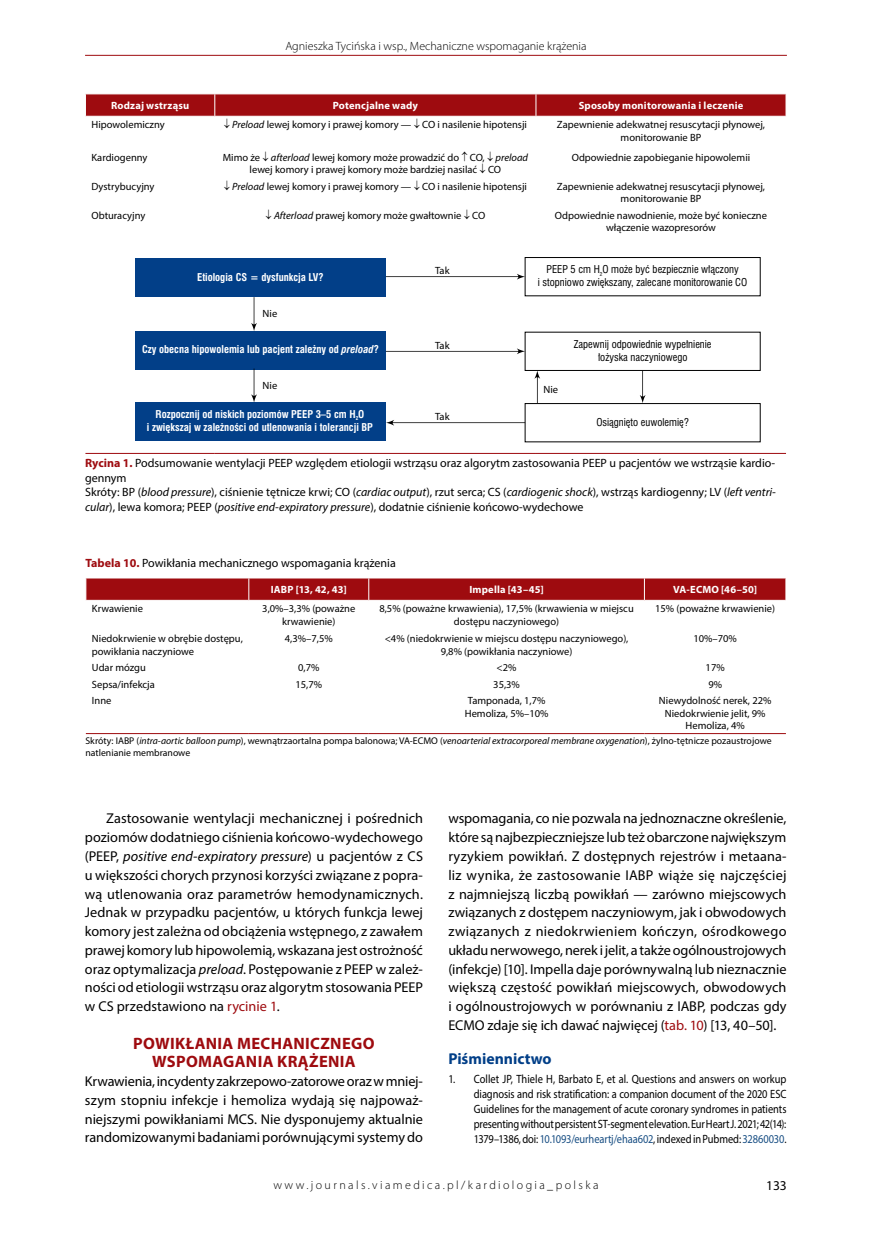
<style>
.page{position:relative;width:872px;height:1234px;background:#fff}
.page>*{position:absolute;margin:0;border:0;box-sizing:border-box;transform-origin:0 0}
.t1{font:700 16.5px/18.8px "Myriad Pro";letter-spacing:.02em;color:#9e0b0f;text-align:center}
.t2{font:700 15.75px "Myriad Pro";color:#023f88}
.t3{font:14.25px/18.8px "Myriad Pro";letter-spacing:-.005em;color:#000;text-align:justify}
.t4{font:13.5px "Myriad Pro";color:#000}
.t5{font:12px/14.4px "Myriad Pro";color:#000}
.t6{font:12px/15px "Myriad Pro";color:#000;text-align:justify;scale:.87 1}
.t7{font:300 12px "Myriad Pro";color:#000}
.t8{font:300 12px "Myriad Pro";letter-spacing:.2em;color:#000}
.t9{font:10.5px/12.6px "Myriad Pro";color:#000;text-align:center}
.t10{font:700 10.5px "Swis 721 Cn EU";color:#fff}
.t11{font:10.5px/12.6px "Swis 721 Cn EU";color:#000;text-align:center}
.t12{font:700 10.5px "Myriad Pro";letter-spacing:.02em;color:#fff}
.t13{font:9.75px/11.7px "Myriad Pro";color:#000}
.t14{font:5.25px "Swis 721 Cn EU";color:#000}
.t15{font:700 5.25px "Swis 721 Cn EU";color:#fff}
.s1{font-style:italic}
.s2{font-weight:700;color:#9e0b0f}
.s3{color:#9e0b0f}
.s4{color:#184e83}
</style>
<div class="page">
<hr style="left:85px;top:55px;width:702px;height:1px;background:#9e0b0f">
<svg style="left:85px;top:94px;width:701px;height:22px;background:#a11317"></svg>
<hr style="left:85px;top:453px;width:130px;height:1px;background:#9e0b0f">
<hr style="left:215px;top:453px;width:321px;height:1px;background:#9e0b0f">
<hr style="left:536px;top:453px;width:250px;height:1px;background:#9e0b0f">
<div style="left:135px;top:258px;width:251px;height:38px;background:#023f88"></div>
<div style="left:135px;top:331px;width:250px;height:38px;background:#023f88"></div>
<div style="left:525px;top:257px;width:235px;height:39px;border:1px solid #000"></div>
<svg style="left:386px;top:274px;width:139px;height:5px"></svg>
<div style="left:525px;top:332px;width:235px;height:39px;border:1px solid #000"></div>
<svg style="left:386px;top:348px;width:139px;height:6px"></svg>
<svg style="left:251px;top:297px;width:6px;height:34px"></svg>
<div style="left:135px;top:402px;width:250px;height:39px;background:#023f88"></div>
<div style="left:525px;top:403px;width:235px;height:39px;border:1px solid #000"></div>
<svg style="left:386px;top:419px;width:139px;height:6px"></svg>
<svg style="left:251px;top:368px;width:6px;height:34px"></svg>
<svg style="left:534px;top:370px;width:6px;height:33px"></svg>
<svg style="left:639px;top:370px;width:6px;height:33px"></svg>
<svg style="left:85px;top:578px;width:701px;height:22px;background:#a11317"></svg>
<hr style="left:86px;top:733px;width:163px;height:1px;background:#9e0b0f">
<hr style="left:249px;top:733px;width:120px;height:1px;background:#9e0b0f">
<hr style="left:369px;top:733px;width:275px;height:1px;background:#9e0b0f">
<hr style="left:644px;top:733px;width:142px;height:1px;background:#9e0b0f">
<p class="t7" style="left:285px;top:39px;width:303px">Agnieszka Tycińska i wsp., Mechaniczne wspomaganie krążenia</p>
<p class="t12" style="left:111px;top:99px;width:80px">Rodzaj wstrząsu</p>
<p class="t12" style="left:333px;top:99px;width:87px">Potencjalne wady</p>
<p class="t12" style="left:578px;top:99px;width:166px">Sposoby monitorowania i leczenie</p>
<p class="t9" style="left:91px;top:118px;width:75px">Hipowolemiczny</p>
<p class="t9" style="left:224px;top:118px;width:305px">↓ <span class="s1">Preload</span> lewej komory i prawej komory — ↓ CO i nasilenie hipotensji</p>
<p class="t9" style="left:557px;top:118px;width:209px">Zapewnienie adekwatnej resuscytacji płynowej, monitorowanie BP</p>
<p class="t9" style="left:91px;top:151px;width:57px">Kardiogenny</p>
<p class="t9" style="left:223px;top:151px;width:307px">Mimo że ↓ <span class="s1">afterload</span> lewej komory może prowadzić do ↑ CO, ↓ <span class="s1">preload </span>lewej komory i prawej komory może bardziej nasilać ↓ CO</p>
<p class="t9" style="left:572px;top:151px;width:180px">Odpowiednie zapobieganie hipowolemii</p>
<p class="t9" style="left:91px;top:180px;width:65px">Dystrybucyjny</p>
<p class="t9" style="left:224px;top:180px;width:305px">↓ <span class="s1">Preload</span> lewej komory i prawej komory — ↓ CO i nasilenie hipotensji</p>
<p class="t9" style="left:557px;top:180px;width:209px">Zapewnienie adekwatnej resuscytacji płynowej, monitorowanie BP</p>
<p class="t9" style="left:91px;top:209px;width:55px">Obturacyjny</p>
<p class="t9" style="left:265px;top:209px;width:221px">↓ <span class="s1">Afterload</span> prawej komory może gwałtownie ↓ CO</p>
<p class="t9" style="left:555px;top:209px;width:214px">Odpowiednie nawodnienie, może być konieczne włączenie wazopresorów</p>
<p class="t10" style="left:197px;top:271px;width:128px">Etiologia CS = dysfunkcja LV?</p>
<p class="t9" style="left:262px;top:307px;width:16px">Nie</p>
<p class="t10" style="left:142px;top:343px;width:238px">Czy obecna hipowolemia lub pacjent zależny od <span class="s1">preload</span>?</p>
<p class="t9" style="left:262px;top:378px;width:16px">Nie</p>
<p class="t10" style="left:155px;top:408px;width:210px">Rozpocznij od niskich poziomów PEEP 3–5 cm H O</p>
<p class="t15" style="left:356px;top:415px;width:4px">2</p>
<p class="t10" style="left:147px;top:420px;width:227px">i zwiększaj w zależności od utlenowania i tolerancji BP</p>
<p class="t9" style="left:435px;top:264px;width:16px">Tak</p>
<p class="t11" style="left:546px;top:263px;width:194px">PEEP 5 cm H O może być bezpiecznie włączony</p>
<p class="t14" style="left:600px;top:270px;width:4px">2</p>
<p class="t11" style="left:538px;top:276px;width:211px">i stopniowo zwiększany, zalecane monitorowanie CO</p>
<p class="t9" style="left:435px;top:339px;width:16px">Tak</p>
<p class="t11" style="left:574px;top:338px;width:139px">Zapewnij odpowiednie wypełnienie łożyska naczyniowego</p>
<p class="t9" style="left:435px;top:410px;width:16px">Tak</p>
<p class="t9" style="left:543px;top:383px;width:16px">Nie</p>
<p class="t11" style="left:596px;top:415px;width:94px">Osiągnięto euwolemię?</p>
<p class="t5" style="left:85px;top:456px;width:692px"><span class="s2">Rycina 1.</span> Podsumowanie wentylacji PEEP względem etiologii wstrząsu oraz algorytm zastosowania PEEP u pacjentów we wstrząsie kardio&shy;gennym<br>Skróty: BP (<span class="s1">blood pressure</span>), ciśnienie tętnicze krwi; CO (<span class="s1">cardiac output</span>), rzut serca; CS (<span class="s1">cardiogenic shock</span>), wstrząs kardiogenny; LV (<span class="s1">left ventri&shy;cular</span>), lewa komora; PEEP (<span class="s1">positive end-expiratory pressure</span>), dodatnie ciśnienie końcowo-wydechowe</p>
<p class="t5" style="left:85px;top:555px;width:312px"><span class="s2">Tabela 10.</span> Powikłania mechanicznego wspomagania krążenia</p>
<p class="t12" style="left:271px;top:582px;width:77px">IABP [13, 42, 43]</p>
<p class="t12" style="left:469px;top:582px;width:76px">Impella [43–45]</p>
<p class="t12" style="left:673px;top:582px;width:86px">VA-ECMO [46–50]</p>
<p class="t9" style="left:92px;top:602px;width:53px">Krwawienie</p>
<p class="t9" style="left:262px;top:602px;width:94px">3,0%–3,3% (poważne krwawienie)</p>
<p class="t9" style="left:379px;top:602px;width:256px">8,5% (poważne krwawienia), 17,5% (krwawienia w miejscu dostępu naczyniowego)</p>
<p class="t9" style="left:655px;top:602px;width:121px">15% (poważne krwawienie)</p>
<p class="t9" style="left:92px;top:632px;width:152px;text-align:left">Niedokrwienie w obrębie dostępu, powikłania naczyniowe</p>
<p class="t9" style="left:285px;top:632px;width:49px">4,3%–7,5%</p>
<p class="t9" style="left:385px;top:632px;width:245px">&lt;4% (niedokrwienie w miejscu dostępu naczyniowego),<br>9,8% (powikłania naczyniowe)</p>
<p class="t9" style="left:693px;top:632px;width:45px">10%–70%</p>
<p class="t9" style="left:92px;top:661px;width:56px">Udar mózgu</p>
<p class="t9" style="left:298px;top:661px;width:23px">0,7%</p>
<p class="t9" style="left:496px;top:661px;width:21px">&lt;2%</p>
<p class="t9" style="left:705px;top:661px;width:21px">17%</p>
<p class="t9" style="left:92px;top:677px;width:65px">Sepsa/infekcja</p>
<p class="t9" style="left:295px;top:677px;width:28px">15,7%</p>
<p class="t9" style="left:493px;top:677px;width:28px">35,3%</p>
<p class="t9" style="left:708px;top:677px;width:15px">9%</p>
<p class="t9" style="left:92px;top:694px;width:21px">Inne</p>
<p class="t9" style="left:465px;top:694px;width:85px;text-align:left">Tamponada, 1,7%<br>Hemoliza, 5%–10%</p>
<p class="t9" style="left:659px;top:694px;width:114px">Niewydolność nerek, 22%<br>Niedokrwienie jelit, 9%<br>Hemoliza, 4%</p>
<p class="t13" style="left:85px;top:734px;width:687px">Skróty: IABP (<span class="s1">intra-aortic balloon pump</span>), wewnątrzaortalna pompa balonowa; VA-ECMO (<span class="s1">venoarterial extracorporeal membrane oxygenation</span>), żylno-tętnicze pozaustrojowe natlenianie membranowe</p>
<p class="t3" style="left:85px;top:808px;width:340px;text-indent:21px">Zastosowanie wentylacji mechanicznej i pośrednich poziomów dodatniego ciśnienia końcowo-wydechowego (PEEP, <span class="s1">positive end-expiratory pressure</span>) u pacjentów z CS u większości chorych przynosi korzyści związane z popra&shy;wą utlenowania oraz parametrów hemodynamicznych.<br>Jednak w przypadku pacjentów, u których funkcja lewej komory jest zależna od obciążenia wstępnego, z zawałem prawej komory lub hipowolemią, wskazana jest ostrożność oraz optymalizacja <span class="s1">preload</span>. Postępowanie z PEEP w zależ&shy;ności od etiologii wstrząsu oraz algorytm stosowania PEEP w CS przedstawiono na <span class="s3">rycinie 1</span>.</p>
<p class="t1" style="left:133px;top:1032px;width:243px">POWIKŁANIA MECHANICZNEGO<br>WSPOMAGANIA KRĄŻENIA</p>
<p class="t3" style="left:85px;top:1071px;width:340px">Krwawienia, incydenty zakrzepowo-zatorowe oraz w mniej&shy;szym stopniu infekcje i hemoliza wydają się najpoważ&shy;niejszymi powikłaniami MCS. Nie dysponujemy aktualnie randomizowanymi badaniami porównującymi systemy do</p>
<p class="t3" style="left:448px;top:808px;width:340px">wspomagania, co nie pozwala na jednoznaczne określenie, które są najbezpieczniejsze lub też obarczone największym ryzykiem powikłań. Z dostępnych rejestrów i metaana&shy;liz wynika, że zastosowanie IABP wiąże się najczęściej z najmniejszą liczbą powikłań — zarówno miejscowych związanych z dostępem naczyniowym, jak i obwodowych związanych z niedokrwieniem kończyn, ośrodkowego układu nerwowego, nerek i jelit, a także ogólnoustrojowych (infekcje) [10]. Impella daje porównywalną lub nieznacznie większą częstość powikłań miejscowych, obwodowych i ogólnoustrojowych w porównaniu z IABP, podczas gdy ECMO zdaje się ich dawać najwięcej (<span class="s3">tab. 10</span>) [13, 40–50].</p>
<p class="t2" style="left:448px;top:1047px;width:105px">Piśmiennictwo</p>
<p class="t6" style="left:474px;top:1070px;width:361px;text-indent:-26px">1. Collet JP, Thiele H, Barbato E, et al. Questions and answers on workup diagnosis and risk stratification: a companion document of the 2020 ESC Guidelines for the management of acute coronary syndromes in patients presenting without persistent ST-segment elevation. Eur Heart J. 2021; 42(14):<br>1379–1386, doi: <span class="s4">10.1093/eurheartj/ehaa602</span>, indexed in Pubmed: <span class="s4">32860030</span>.</p>
<p class="t8" style="left:273px;top:1176px;width:327px">www.journals.viamedica.pl/kardiologia_polska</p>
<p class="t4" style="left:766px;top:1176px;width:22px">133</p>
</div>
